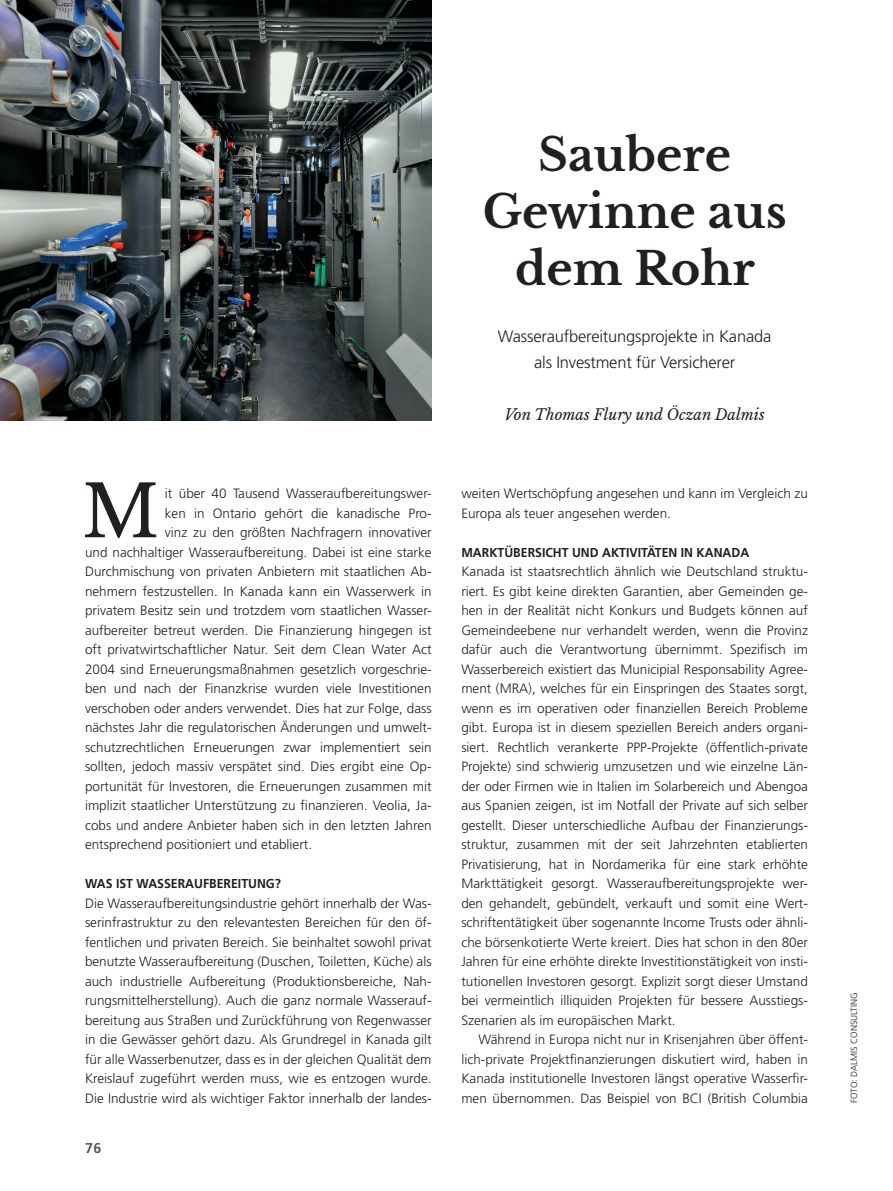
<style>
.page{position:relative;width:893px;height:1191px;background:#fff}
.page>*{position:absolute;margin:0;border:0;box-sizing:border-box;transform-origin:0 0}
.t1{font:71.25px "Libre Baskerville";color:#231f20}
.t2{font:700 45px/57px "Libre Baskerville";color:#231f20;text-align:center}
.t3{font:300 16.5px/25.5px "Frutiger LT Pro";letter-spacing:-.01em;color:#231f20;text-align:center}
.t4{font:italic 15px "Libre Baskerville";color:#231f20}
.t5{font:700 14.25px "Frutiger LT Pro";color:#57585a}
.t6{font:300 13.5px/19.5px "Frutiger LT Pro";color:#231f20;text-align:justify}
.t7{font:700 12.9px "Frutiger LT Pro";color:#231f20;scale:.95 1}
.t8{font:300 9px "Frutiger LT Pro";color:#231f20}
</style>
<div class="page">
<img style="left:0;top:0;width:432px;height:420px">
<h1 class="t1" style="left:82px;top:468px;width:79px">M</h1>
<p class="t6" style="left:165px;top:484px;width:268px">it über 40 Tausend Wasseraufbereitungswer-</p>
<p class="t6" style="left:165px;top:503px;width:268px">ken in Ontario gehört die kanadische Pro-</p>
<p class="t6" style="left:165px;top:523px;width:268px">vinz zu den größten Nachfragern innovativer</p>
<p class="t6" style="left:85px;top:542px;width:348px">und nachhaltiger Wasseraufbereitung. Dabei ist eine starke</p>
<p class="t6" style="left:85px;top:562px;width:348px">Durchmischung von privaten Anbietern mit staatlichen Ab-</p>
<p class="t6" style="left:85px;top:581px;width:348px">nehmern festzustellen. In Kanada kann ein Wasserwerk in</p>
<p class="t6" style="left:85px;top:601px;width:348px">privatem Besitz sein und trotzdem vom staatlichen Wasser-</p>
<p class="t6" style="left:85px;top:620px;width:348px">aufbereiter betreut werden. Die Finanzierung hingegen ist</p>
<p class="t6" style="left:85px;top:640px;width:348px">oft privatwirtschaftlicher Natur. Seit dem Clean Water Act</p>
<p class="t6" style="left:85px;top:659px;width:348px">2004 sind Erneuerungsmaßnahmen gesetzlich vorgeschrie-</p>
<p class="t6" style="left:85px;top:679px;width:348px">ben und nach der Finanzkrise wurden viele Investitionen</p>
<p class="t6" style="left:85px;top:698px;width:348px">verschoben oder anders verwendet. Dies hat zur Folge, dass</p>
<p class="t6" style="left:85px;top:718px;width:348px">nächstes Jahr die regulatorischen Änderungen und umwelt-</p>
<p class="t6" style="left:85px;top:737px;width:348px">schutzrechtlichen Erneuerungen zwar implementiert sein</p>
<p class="t6" style="left:85px;top:757px;width:348px">sollten, jedoch massiv verspätet sind. Dies ergibt eine Op-</p>
<p class="t6" style="left:85px;top:776px;width:348px">portunität für Investoren, die Erneuerungen zusammen mit</p>
<p class="t6" style="left:85px;top:796px;width:348px">implizit staatlicher Unterstützung zu finanzieren. Veolia, Ja-</p>
<p class="t6" style="left:85px;top:815px;width:348px">cobs und andere Anbieter haben sich in den letzten Jahren</p>
<p class="t6" style="left:85px;top:835px;width:229px">entsprechend positioniert und etabliert.</p>
<p class="t7" style="left:85px;top:876px;width:208px">WAS IST WASSERAUFBEREITUNG?</p>
<p class="t6" style="left:85px;top:893px;width:348px">Die Wasseraufbereitungsindustrie gehört innerhalb der Was&shy;serinfrastruktur zu den relevantesten Bereichen für den öf&shy;fentlichen und privaten Bereich. Sie beinhaltet sowohl privat benutzte Wasseraufbereitung (Duschen, Toiletten, Küche) als auch industrielle Aufbereitung (Produktionsbereiche, Nah&shy;rungsmittelherstellung). Auch die ganz normale Wasserauf&shy;bereitung aus Straßen und Zurückführung von Regenwasser in die Gewässer gehört dazu. Als Grundregel in Kanada gilt für alle Wasserbenutzer, dass es in der gleichen Qualität dem Kreislauf zugeführt werden muss, wie es entzogen wurde.<br>Die Industrie wird als wichtiger Faktor innerhalb der landes-</p>
<p class="t5" style="left:85px;top:1139px;width:18px">76</p>
<h2 class="t2" style="left:483px;top:127px;width:305px">Saubere<br>Gewinne aus dem Rohr</h2>
<p class="t3" style="left:498px;top:324px;width:275px">Wasseraufbereitungsprojekte in Kanada als Investment für Versicherer</p>
<p class="t4" style="left:504px;top:405px;width:262px">Von Thomas Flury und Öczan Dalmis</p>
<p class="t6" style="left:461px;top:484px;width:348px">weiten Wertschöpfung angesehen und kann im Vergleich zu<br>Europa als teuer angesehen werden.</p>
<p class="t7" style="left:461px;top:544px;width:304px">MARKTÜBERSICHT UND AKTIVITÄTEN IN KANADA</p>
<p class="t6" style="left:461px;top:562px;width:348px">Kanada ist staatsrechtlich ähnlich wie Deutschland struktu&shy;riert. Es gibt keine direkten Garantien, aber Gemeinden ge&shy;hen in der Realität nicht Konkurs und Budgets können auf Gemeindeebene nur verhandelt werden, wenn die Provinz dafür auch die Verantwortung übernimmt. Spezifisch im Wasserbereich existiert das Municipial Responsability Agree&shy;ment (MRA), welches für ein Einspringen des Staates sorgt, wenn es im operativen oder finanziellen Bereich Probleme gibt. Europa ist in diesem speziellen Bereich anders organi&shy;siert. Rechtlich verankerte PPP-Projekte (öffentlich-private Projekte) sind schwierig umzusetzen und wie einzelne Län&shy;der oder Firmen wie in Italien im Solarbereich und Abengoa aus Spanien zeigen, ist im Notfall der Private auf sich selber gestellt. Dieser unterschiedliche Aufbau der Finanzierungs&shy;struktur, zusammen mit der seit Jahrzehnten etablierten Privatisierung, hat in Nordamerika für eine stark erhöhte Markttätigkeit gesorgt. Wasseraufbereitungsprojekte wer&shy;den gehandelt, gebündelt, verkauft und somit eine Wert&shy;schriftentätigkeit über sogenannte Income Trusts oder ähnli&shy;che börsenkotierte Werte kreiert. Dies hat schon in den 80er Jahren für eine erhöhte direkte Investitionstätigkeit von insti&shy;tutionellen Investoren gesorgt. Explizit sorgt dieser Umstand bei vermeintlich illiquiden Projekten für bessere Ausstiegs-Szenarien als im europäischen Markt.</p>
<p class="t6" style="left:461px;top:1030px;width:348px;text-indent:17px">Während in Europa nicht nur in Krisenjahren über öffent&shy;lich-private Projektfinanzierungen diskutiert wird, haben in Kanada institutionelle Investoren längst operative Wasserfir&shy;men übernommen. Das Beispiel von BCI (British Columbia</p>
<p class="t8" style="left:849px;top:1103px;width:112px;rotate:-90deg">FOTO: DALMIS CONSULTING</p>
</div>
